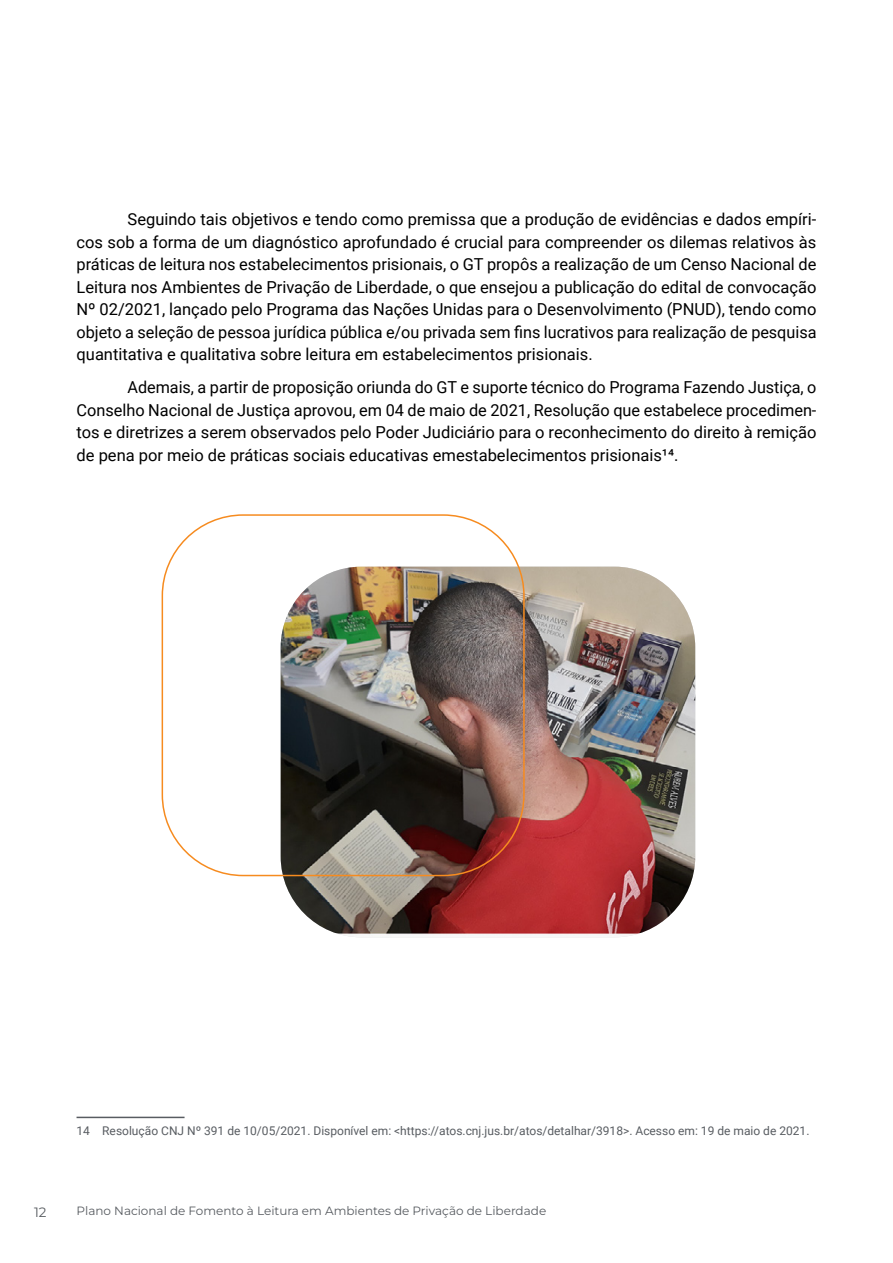
<style>
.page{position:relative;width:893px;height:1263px;background:#fff}
.page>*{position:absolute;margin:0;border:0;box-sizing:border-box;transform-origin:0 0}
.t1{font:16.5px/22.5px "Roboto";color:#000;text-align:justify}
.t2{font:13.5px "Montserrat";color:#585c61}
.t3{font:12px "Roboto";color:#585c61}
.t4{font:12px "Montserrat";color:#585c61}
</style>
<div class="page">
<hr style="left:77px;top:1117px;width:108px;height:1px;background:#585c61">
<img style="left:281px;top:567px;width:414px;height:370px">
<div style="left:162px;top:514px;width:363px;height:362px;border:2px solid #f68b1f;border-radius:81px"></div>
<p class="t1" style="left:77px;top:207px;width:741px;text-indent:51px">Seguindo tais objetivos e tendo como premissa que a produção de evidências e dados empíri&shy;cos sob a forma de um diagnóstico aprofundado é crucial para compreender os dilemas relativos às práticas de leitura nos estabelecimentos prisionais, o GT propôs a realização de um Censo Nacional de Leitura nos Ambientes de Privação de Liberdade, o que ensejou a publicação do edital de convocação Nº 02/2021, lançado pelo Programa das Nações Unidas para o Desenvolvimento (PNUD), tendo como objeto a seleção de pessoa jurídica pública e/ou privada sem fins lucrativos para realização de pesquisa quantitativa e qualitativa sobre leitura em estabelecimentos prisionais.</p>
<p class="t1" style="left:77px;top:375px;width:741px;text-indent:51px">Ademais, a partir de proposição oriunda do GT e suporte técnico do Programa Fazendo Justiça, o Conselho Nacional de Justiça aprovou, em 04 de maio de 2021, Resolução que estabelece procedimen&shy;tos e diretrizes a serem observados pelo Poder Judiciário para o reconhecimento do direito à remição de pena por meio de práticas sociais educativas emestabelecimentos prisionais14.</p>
<p class="t3" style="left:77px;top:1123px;width:734px">14 Resolução CNJ Nº 391 de 10/05/2021. Disponível em: &lt;https://atos.cnj.jus.br/atos/detalhar/3918&gt;. Acesso em: 19 de maio de 2021.</p>
<p class="t2" style="left:34px;top:1203px;width:14px">12</p>
<p class="t4" style="left:77px;top:1203px;width:471px">Plano Nacional de Fomento à Leitura em Ambientes de Privação de Liberdade</p>
</div>
